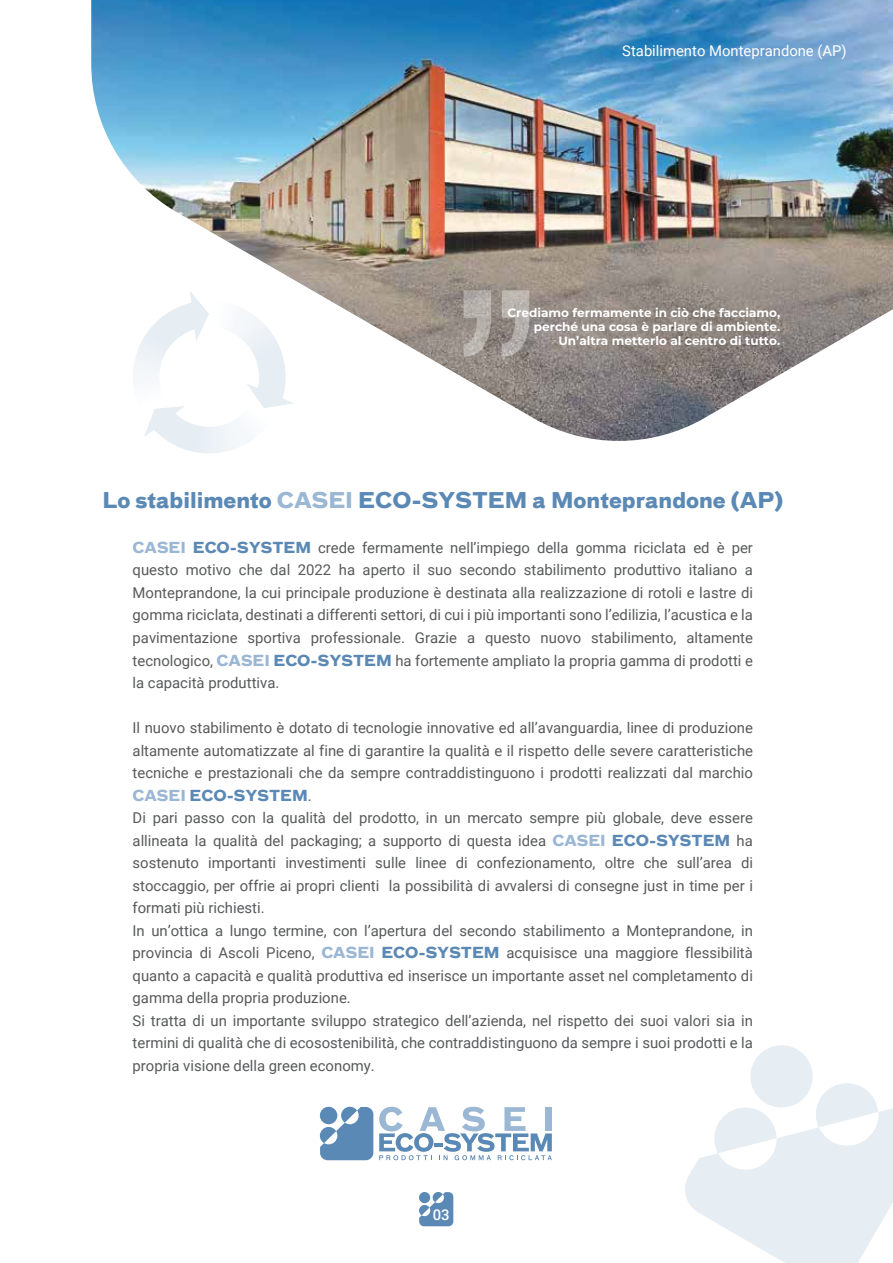
<style>
.page{position:relative;width:893px;height:1263px;background:#fff}
.page>*{position:absolute;margin:0;border:0;box-sizing:border-box;transform-origin:0 0}
.t1{font:700 21.3px "Bau";color:#5b89b5}
.t2{font:14.85px/22.5px "Roboto";color:#58595b;text-align:justify}
.t3{font:14.85px "Roboto";color:#fff}
.t4{font:700 14.85px "Bau";color:#5b89b5}
.t5{font:500 14.85px "Roboto";color:#fff}
.t6{font:700 12.15px/13.8px "Montserrat";color:#fff;text-align:right}
.s1{color:#9bb7d4}
.s2{font-family:"Bau";font-weight:700;color:#9bb7d4}
.s3{font-family:"Bau";font-weight:700;color:#5b89b5}
.s4{font-family:"Roboto";font-weight:400;color:#58595b}
</style>
<div class="page">
<img style="left:91px;top:0;width:802px;height:441px">
<svg style="left:133px;top:290px;width:161px;height:163px"></svg>
<svg style="left:685px;top:1045px;width:208px;height:218px"></svg>
<svg style="left:464px;top:290px;width:65px;height:67px;background:#a7a09b"></svg>
<svg style="left:320px;top:1107px;width:53px;height:53px;background:#779dc1"></svg>
<svg style="left:379px;top:1107px;width:173px;height:53px"></svg>
<svg style="left:419px;top:1192px;width:34px;height:34px"></svg>
<p class="t3" style="left:622px;top:41px;width:226px">Stabilimento Monteprandone (AP)</p>
<p class="t6" style="left:507px;top:305px;width:274px">Crediamo fermamente in ciò che facciamo, perché una cosa è parlare di ambiente.<br>Un’altra metterlo al centro di tutto.</p>
<h1 class="t1" style="left:102px;top:486px;width:682px">Lo stabilimento <span class="s1">CASEI</span> ECO-SYSTEM a Monteprandone (AP)</h1>
<p class="t2" style="left:133px;top:536px;width:622px"><span class="s2">CASEI</span> <span class="s3">ECO-SYSTEM</span> crede fermamente nell’impiego della gomma riciclata ed è per questo motivo che dal 2022 ha aperto il suo secondo stabilimento produttivo italiano a Monteprandone, la cui principale produzione è destinata alla realizzazione di rotoli e lastre di gomma riciclata, destinati a differenti settori, di cui i più importanti sono l’edilizia, l’acustica e la pavimentazione sportiva professionale. Grazie a questo nuovo stabilimento, altamente tecnologico, <span class="s2">CASEI</span> <span class="s3">ECO-SYSTEM</span> ha fortemente ampliato la propria gamma di prodotti e la capacità produttiva.</p>
<p class="t2" style="left:133px;top:716px;width:622px">Il nuovo stabilimento è dotato di tecnologie innovative ed all’avanguardia, linee di produzione altamente automatizzate al fine di garantire la qualità e il rispetto delle severe caratteristiche tecniche e prestazionali che da sempre contraddistinguono i prodotti realizzati dal marchio</p>
<p class="t4" style="left:133px;top:785px;width:181px"><span class="s1">CASEI</span> ECO-SYSTEM<span class="s4">.</span></p>
<p class="t2" style="left:133px;top:806px;width:622px;text-align:left">Di pari passo con la qualità del prodotto, in un mercato sempre più globale, deve essere allineata la qualità del packaging; a supporto di questa idea <span class="s2">CASEI</span> <span class="s3">ECO-SYSTEM</span> ha sostenuto importanti investimenti sulle linee di confezionamento, oltre che sull’area di stoccaggio, per offrie ai propri clienti la possibilità di avvalersi di consegne just in time per i formati più richiesti.<br>In un’ottica a lungo termine, con l’apertura del secondo stabilimento a Monteprandone, in provincia di Ascoli Piceno, <span class="s2">CASEI</span> <span class="s3">ECO-SYSTEM</span> acquisisce una maggiore flessibilità quanto a capacità e qualità produttiva ed inserisce un importante asset nel completamento di gamma della propria produzione.<br>Si tratta di un importante sviluppo strategico dell’azienda, nel rispetto dei suoi valori sia in termini di qualità che di ecosostenibilità, che contraddistinguono da sempre i suoi prodotti e la propria visione della green economy.</p>
<p class="t5" style="left:433px;top:1204px;width:18px">03</p>
</div>
